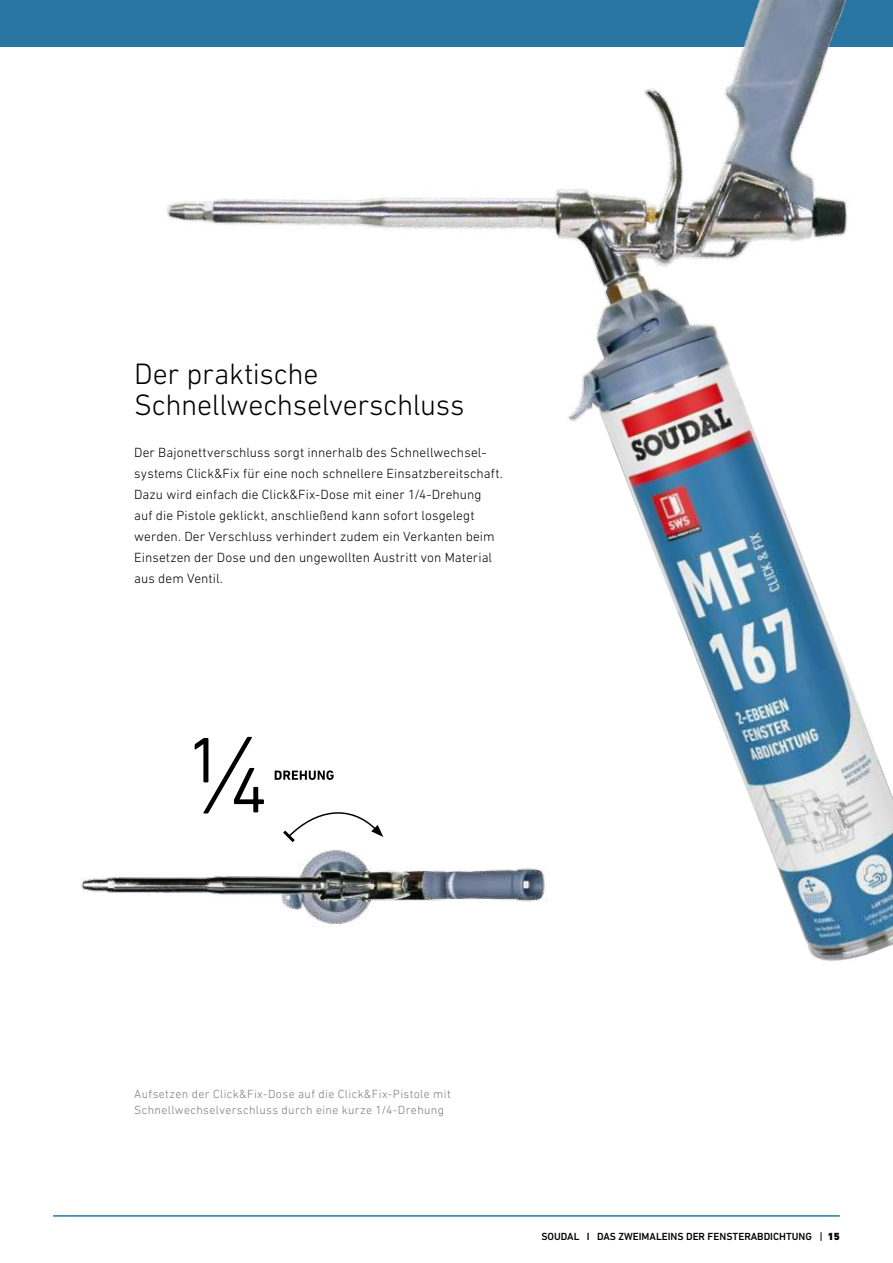
<style>
.page{position:relative;width:893px;height:1263px;background:#fff}
.page>*{position:absolute;margin:0;border:0;box-sizing:border-box;transform-origin:0 0}
.t1{font:300 30px/31.5px "DIN Next LT Pro";letter-spacing:-.015em;color:#000}
.t2{font:300 13.5px/21px "DIN Next LT Pro";letter-spacing:.005em;color:#000}
.t3{font:300 12px/15.8px "DIN Next LT Pro";letter-spacing:.03em;color:#7c7b7b}
.t4{font:500 10.5px "DIN Next LT Pro";color:#000}
.s1{font-weight:900}
</style>
<div class="page">
<div style="left:0;top:0;width:893px;height:47px;background:#2a76a3"></div>
<img style="left:81px;top:736px;width:466px;height:191px">
<svg style="left:195px;top:737px;width:69px;height:76px"></svg>
<svg style="left:275px;top:770px;width:59px;height:10px"></svg>
<img style="left:167px;top:0;width:681px;height:420px">
<img style="left:569px;top:364px;width:324px;height:597px">
<hr style="left:53px;top:1215px;width:787px;height:1px;background:#2a76a3">
<h1 class="t1" style="left:134px;top:358px;width:332px">Der praktische<br>Schnellwechselverschluss</h1>
<p class="t2" style="left:134px;top:442px;width:370px">Der Bajonettverschluss sorgt innerhalb des Schnellwechsel&shy;systems Click&amp;Fix für eine noch schnellere Einsatzbereitschaft.<br>Dazu wird einfach die Click&amp;Fix-Dose mit einer 1/4-Drehung auf die Pistole geklickt, anschließend kann sofort losgelegt werden. Der Verschluss verhindert zudem ein Verkanten beim Einsetzen der Dose und den ungewollten Austritt von Material aus dem Ventil.</p>
<p class="t3" style="left:134px;top:1086px;width:318px">Aufsetzen der Click&amp;Fix-Dose auf die Click&amp;Fix-Pistole mit<br>Schnellwechselverschluss durch eine kurze 1/4-Drehung</p>
<p class="t4" style="left:541px;top:1232px;width:300px">SOUDAL I DAS ZWEIMALEINS DER FENSTERABDICHTUNG | <span class="s1">15</span></p>
</div>
